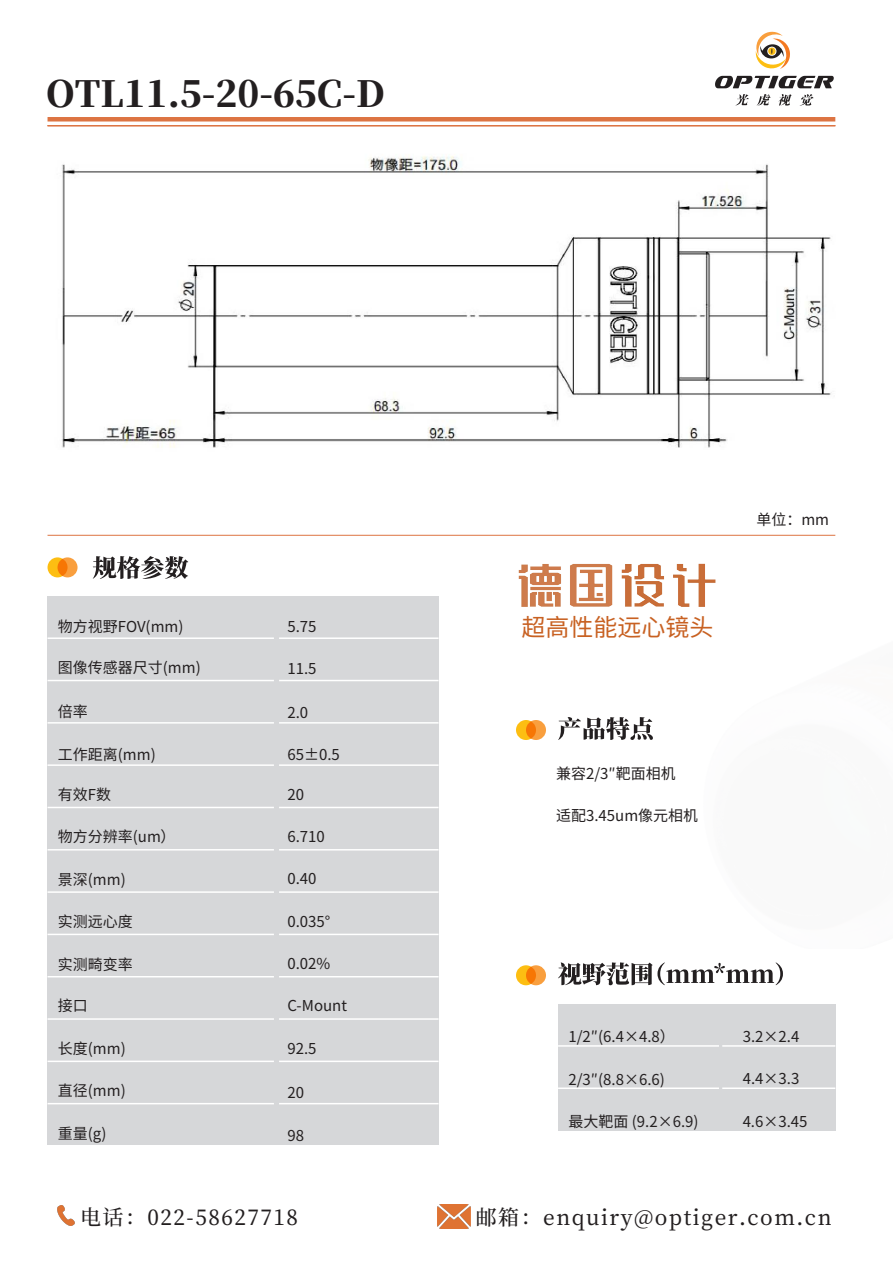
<style>
.page{position:relative;width:893px;height:1263px;background:#fff}
.page>*{position:absolute;margin:0;border:0;box-sizing:border-box;transform-origin:0 0}
.t1{font:800 36px "Source Han Serif SC";color:#231f20}
.t2{font:24px "Source Han Sans CN";color:#c86122}
.t3{font:500 21px "Source Han Serif CN";letter-spacing:.07em;color:#221e1f}
.t4{font:15px "Source Han Sans SC";color:#231f20}
</style>
<div class="page">
<svg style="left:755px;top:31px;width:35px;height:38px"></svg>
<svg style="left:715px;top:76px;width:119px;height:12px"></svg>
<svg style="left:736px;top:94px;width:13px;height:11px"></svg>
<svg style="left:757px;top:94px;width:13px;height:12px"></svg>
<svg style="left:778px;top:94px;width:13px;height:12px"></svg>
<svg style="left:799px;top:94px;width:14px;height:12px"></svg>
<div style="left:48px;top:117px;width:787px;height:5px;background:#dd7442"></div>
<svg style="left:93px;top:556px;width:95px;height:23px"></svg>
<svg style="left:558px;top:717px;width:95px;height:23px"></svg>
<div style="left:516px;top:720px;width:20px;height:20px;background:#fdbe12;border-radius:50%"></div>
<svg style="left:526px;top:720px;width:20px;height:20px"></svg>
<div style="left:48px;top:557px;width:20px;height:20px;background:#fdbe12;border-radius:50%"></div>
<svg style="left:58px;top:557px;width:20px;height:20px"></svg>
<svg style="left:558px;top:962px;width:225px;height:23px"></svg>
<div style="left:516px;top:965px;width:20px;height:20px;background:#fdbe12;border-radius:50%"></div>
<svg style="left:526px;top:965px;width:20px;height:20px"></svg>
<div style="left:48px;top:596px;width:391px;height:549px;background:#d6d7d9"></div>
<hr style="left:48px;top:637px;width:226px;height:2px;background:#fff">
<hr style="left:48px;top:680px;width:226px;height:1px;background:#fff">
<hr style="left:48px;top:722px;width:226px;height:2px;background:#fff">
<hr style="left:48px;top:764px;width:226px;height:2px;background:#fff">
<hr style="left:48px;top:807px;width:226px;height:1px;background:#fff">
<hr style="left:48px;top:849px;width:226px;height:1px;background:#fff">
<hr style="left:48px;top:891px;width:226px;height:2px;background:#fff">
<hr style="left:48px;top:934px;width:226px;height:1px;background:#fff">
<hr style="left:48px;top:976px;width:226px;height:1px;background:#fff">
<hr style="left:48px;top:1018px;width:226px;height:2px;background:#fff">
<hr style="left:48px;top:1060px;width:226px;height:2px;background:#fff">
<hr style="left:48px;top:1103px;width:226px;height:1px;background:#fff">
<hr style="left:279px;top:637px;width:160px;height:2px;background:#fff">
<hr style="left:279px;top:680px;width:160px;height:1px;background:#fff">
<hr style="left:279px;top:722px;width:160px;height:2px;background:#fff">
<hr style="left:279px;top:764px;width:160px;height:2px;background:#fff">
<hr style="left:279px;top:807px;width:160px;height:1px;background:#fff">
<hr style="left:279px;top:849px;width:160px;height:1px;background:#fff">
<hr style="left:279px;top:891px;width:160px;height:2px;background:#fff">
<hr style="left:279px;top:934px;width:160px;height:1px;background:#fff">
<hr style="left:279px;top:976px;width:160px;height:1px;background:#fff">
<hr style="left:279px;top:1018px;width:160px;height:2px;background:#fff">
<hr style="left:279px;top:1060px;width:160px;height:2px;background:#fff">
<hr style="left:279px;top:1103px;width:160px;height:1px;background:#fff">
<div style="left:558px;top:1004px;width:277px;height:126px;background:#d6d7d9"></div>
<hr style="left:558px;top:1045px;width:161px;height:2px;background:#fff">
<hr style="left:558px;top:1087px;width:161px;height:2px;background:#fff">
<hr style="left:722px;top:1045px;width:113px;height:2px;background:#fff">
<hr style="left:722px;top:1087px;width:113px;height:2px;background:#fff">
<hr style="left:48px;top:535px;width:787px;height:1px;background:#dd7442">
<hr style="left:48px;top:125px;width:787px;height:1px;background:#dd7442">
<img style="left:518px;top:563px;width:198px;height:43px">
<img style="left:57px;top:1205px;width:18px;height:21px">
<img style="left:437px;top:1204px;width:33px;height:25px">
<img style="left:61px;top:156px;width:771px;height:292px">
<p class="t1" style="left:46px;top:73px;width:340px">OTL11.5-20-65C-D</p>
<p class="t4" style="left:58px;top:618px;width:127px">物方视野FOV(mm)</p>
<p class="t4" style="left:58px;top:659px;width:144px">图像传感器尺寸(mm)</p>
<p class="t4" style="left:58px;top:703px;width:31px">倍率</p>
<p class="t4" style="left:287px;top:618px;width:31px">5.75</p>
<p class="t4" style="left:287px;top:660px;width:31px">11.5</p>
<p class="t4" style="left:287px;top:704px;width:22px">2.0</p>
<p class="t4" style="left:58px;top:746px;width:99px">工作距离(mm)</p>
<p class="t4" style="left:287px;top:746px;width:54px">65±0.5</p>
<p class="t4" style="left:58px;top:786px;width:55px">有效F数</p>
<p class="t4" style="left:58px;top:828px;width:119px">物方分辨率(um）</p>
<p class="t4" style="left:58px;top:871px;width:69px">景深(mm)</p>
<p class="t4" style="left:58px;top:913px;width:76px">实测远心度</p>
<p class="t4" style="left:58px;top:956px;width:76px">实测畸变率</p>
<p class="t4" style="left:58px;top:997px;width:31px">接口</p>
<p class="t4" style="left:58px;top:1040px;width:69px">长度(mm)</p>
<p class="t4" style="left:58px;top:1081px;width:69px">直径(mm)</p>
<p class="t4" style="left:58px;top:1125px;width:50px">重量(g)</p>
<p class="t4" style="left:287px;top:786px;width:18px">20</p>
<p class="t4" style="left:287px;top:828px;width:39px">6.710</p>
<p class="t4" style="left:287px;top:870px;width:31px">0.40</p>
<p class="t4" style="left:287px;top:913px;width:45px">0.035°</p>
<p class="t4" style="left:287px;top:955px;width:44px">0.02%</p>
<p class="t4" style="left:287px;top:997px;width:61px">C-Mount</p>
<p class="t4" style="left:287px;top:1040px;width:31px">92.5</p>
<p class="t4" style="left:287px;top:1084px;width:18px">20</p>
<p class="t4" style="left:287px;top:1127px;width:18px">98</p>
<p class="t3" style="left:80px;top:1205px;width:220px">电话：022-58627718</p>
<p class="t2" style="left:521px;top:613px;width:193px">超高性能远心镜头</p>
<p class="t4" style="left:756px;top:511px;width:74px">单位：mm</p>
<p class="t4" style="left:556px;top:765px;width:121px">兼容2/3″靶面相机</p>
<p class="t4" style="left:556px;top:807px;width:144px">适配3.45um像元相机</p>
<p class="t4" style="left:568px;top:1027px;width:108px">1/2″(6.4×4.8）</p>
<p class="t4" style="left:568px;top:1071px;width:98px">2/3″(8.8×6.6)</p>
<p class="t4" style="left:743px;top:1028px;width:58px">3.2×2.4</p>
<p class="t4" style="left:743px;top:1070px;width:58px">4.4×3.3</p>
<p class="t4" style="left:568px;top:1113px;width:132px">最大靶面 (9.2×6.9)</p>
<p class="t4" style="left:743px;top:1113px;width:66px">4.6×3.45</p>
<p class="t3" style="left:476px;top:1206px;width:357px">邮箱：enquiry@optiger.com.cn</p>
</div>
